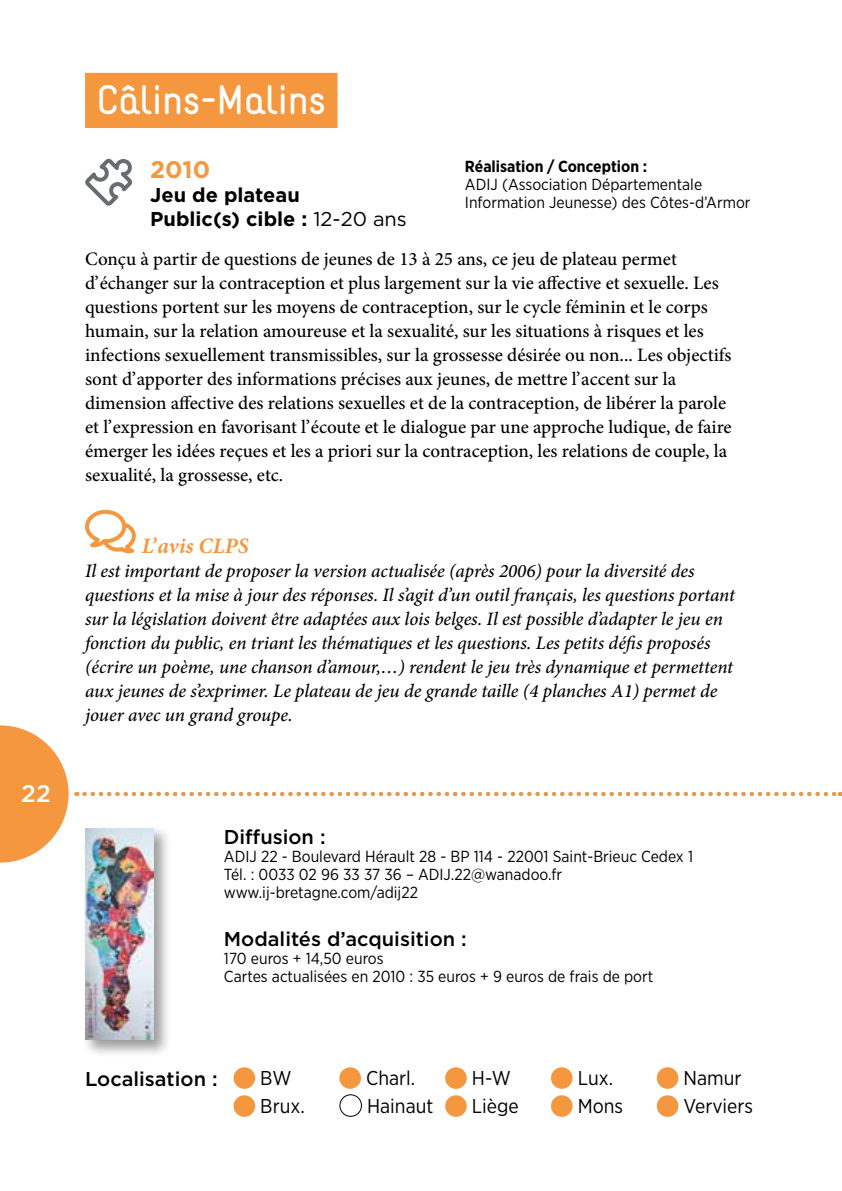
<style>
.page{position:relative;width:842px;height:1191px;background:#fff}
.page>*{position:absolute;margin:0;border:0;box-sizing:border-box;transform-origin:0 0}
.t1{font:700 36px "Naiv";color:#fff}
.t2{font:700 24px "Gotham";color:#f4973f}
.t3{font:500 24px "Gotham";color:#fff}
.t4{font:italic 700 22px "Minion Pro";color:#f4973f}
.t5{font:20px/28px "Gotham Narrow";color:#000}
.t6{font:500 20px "Gotham";color:#000}
.t7{font:700 20px/24px "Gotham";color:#000}
.t8{font:500 19px/24px "Minion Pro";color:#000}
.t9{font:italic 500 19px/24px "Minion Pro";letter-spacing:-.005em;color:#000}
.t10{font:16px/18px "Gotham Narrow";color:#000}
.t11{font:700 16px "Gotham Narrow";color:#000}
.s1{font-weight:400}
</style>
<div class="page">
<svg style="left:84px;top:792px;width:757px;height:4px"></svg>
<svg style="left:0;top:725px;width:69px;height:137px"></svg>
<div style="left:85px;top:73px;width:252px;height:24px;background:#f4973f"></div>
<div style="left:85px;top:94px;width:252px;height:34px;background:#f4973f"></div>
<div style="left:234px;top:1067px;width:21px;height:21px;background:#f4973f;border-radius:50%"></div>
<div style="left:234px;top:1095px;width:21px;height:21px;background:#f4973f;border-radius:50%"></div>
<div style="left:339px;top:1067px;width:22px;height:21px;background:#f4973f;border-radius:50%"></div>
<div style="left:339px;top:1094px;width:23px;height:22px;border:1px solid #000;border-radius:50%"></div>
<div style="left:445px;top:1067px;width:22px;height:21px;background:#f4973f;border-radius:50%"></div>
<div style="left:445px;top:1095px;width:22px;height:21px;background:#f4973f;border-radius:50%"></div>
<div style="left:551px;top:1067px;width:21px;height:21px;background:#f4973f;border-radius:50%"></div>
<div style="left:551px;top:1095px;width:21px;height:21px;background:#f4973f;border-radius:50%"></div>
<div style="left:657px;top:1067px;width:21px;height:21px;background:#f4973f;border-radius:50%"></div>
<div style="left:657px;top:1095px;width:21px;height:21px;background:#f4973f;border-radius:50%"></div>
<svg style="left:85px;top:158px;width:48px;height:48px"></svg>
<svg style="left:85px;top:510px;width:51px;height:43px"></svg>
<div style="left:82px;top:825px;width:90px;height:233px;background:#000;opacity:.4"></div>
<img style="left:85px;top:828px;width:69px;height:212px">
<p class="t3" style="left:21px;top:778px;width:31px">22</p>
<h1 class="t1" style="left:96px;top:76px;width:231px">Câlins-Malins</h1>
<p class="t2" style="left:150px;top:154px;width:61px">2010</p>
<p class="t7" style="left:150px;top:183px;width:258px">Jeu de plateau<br>Public(s) cible : <span class="s1">12-20 ans</span></p>
<p class="t11" style="left:465px;top:156px;width:184px">Réalisation / Conception :</p>
<p class="t10" style="left:465px;top:175px;width:287px">ADIJ (Association Départementale<br>Information Jeunesse) des Côtes-d’Armor</p>
<p class="t8" style="left:85px;top:247px;width:648px">Conçu à partir de questions de jeunes de 13 à 25 ans, ce jeu de plateau permet d’échanger sur la contraception et plus largement sur la vie affective et sexuelle. Les questions portent sur les moyens de contraception, sur le cycle féminin et le corps humain, sur la relation amoureuse et la sexualité, sur les situations à risques et les infections sexuellement transmissibles, sur la grossesse désirée ou non... Les objectifs sont d’apporter des informations précises aux jeunes, de mettre l’accent sur la dimension affective des relations sexuelles et de la contraception, de libérer la parole et l’expression en favorisant l’écoute et le dialogue par une approche ludique, de faire émerger les idées reçues et les a priori sur la contraception, les relations de couple, la sexualité, la grossesse, etc.</p>
<p class="t4" style="left:142px;top:530px;width:108px">L’avis CLPS</p>
<p class="t9" style="left:85px;top:559px;width:651px">Il est important de proposer la version actualisée (après 2006) pour la diversité des questions et la mise à jour des réponses. Il s’agit d’un outil français, les questions portant sur la législation doivent être adaptées aux lois belges. Il est possible d’adapter le jeu en fonction du public, en triant les thématiques et les questions. Les petits défis proposés (écrire un poème, une chanson d’amour,…) rendent le jeu très dynamique et permettent aux jeunes de s’exprimer. Le plateau de jeu de grande taille (4 planches A1) permet de jouer avec un grand groupe.</p>
<p class="t6" style="left:224px;top:824px;width:103px">Diffusion :</p>
<p class="t10" style="left:224px;top:847px;width:471px">ADIJ 22 - Boulevard Hérault 28 - BP 114 - 22001 Saint-Brieuc Cedex 1<br>Tél. : 0033 02 96 33 37 36 – ADIJ.22@wanadoo.fr www.ij-bretagne.com/adij22</p>
<p class="t6" style="left:224px;top:926px;width:244px">Modalités d’acquisition :</p>
<p class="t10" style="left:224px;top:949px;width:431px">170 euros + 14,50 euros<br>Cartes actualisées en 2010 : 35 euros + 9 euros de frais de port</p>
<p class="t6" style="left:85px;top:1065px;width:134px">Localisation :</p>
<p class="t5" style="left:260px;top:1063px;width:46px">BW<br>Brux.</p>
<p class="t5" style="left:366px;top:1063px;width:69px">Charl.<br>Hainaut</p>
<p class="t5" style="left:472px;top:1063px;width:48px">H-W<br>Liège</p>
<p class="t5" style="left:578px;top:1063px;width:47px">Lux.<br>Mons</p>
<p class="t5" style="left:683px;top:1063px;width:71px">Namur<br>Verviers</p>
</div>
